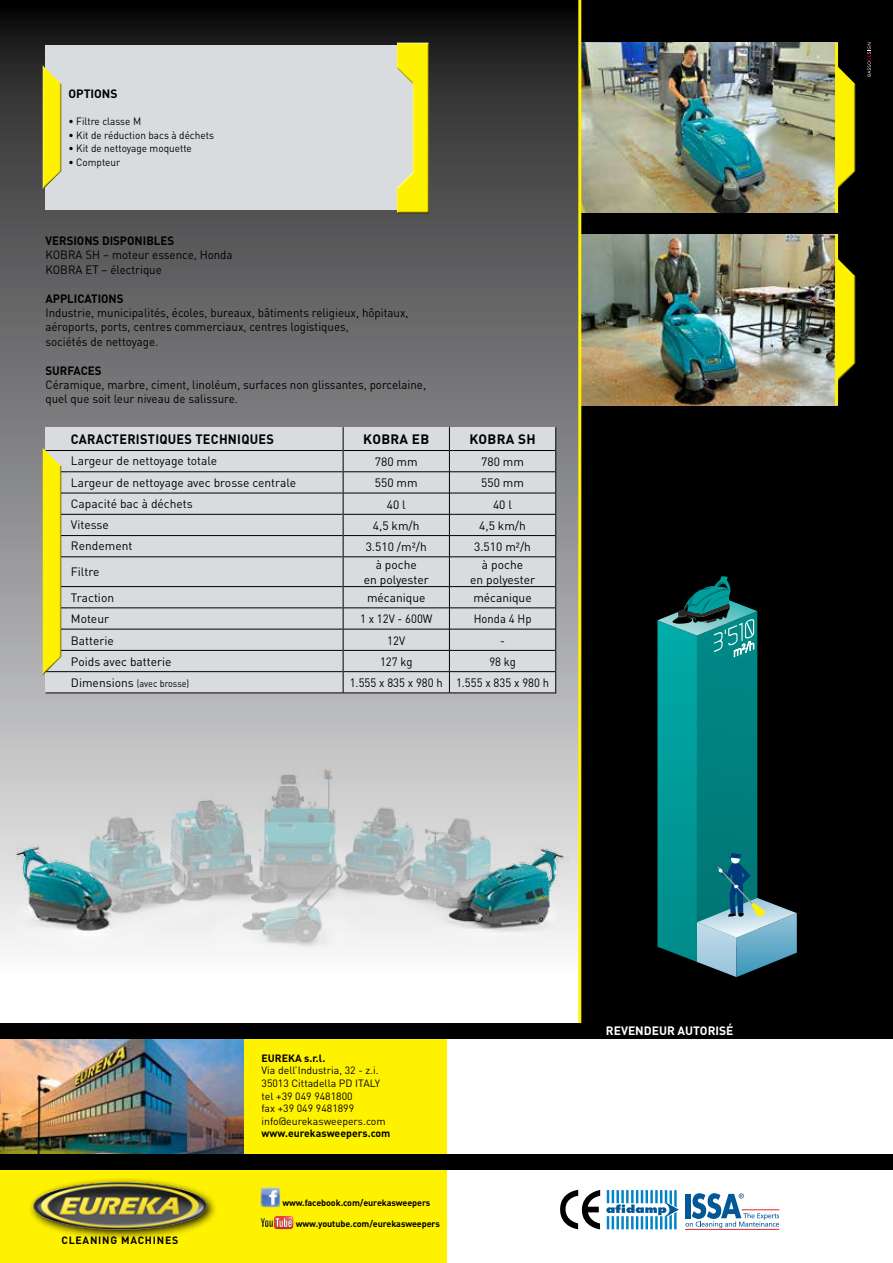
<style>
.page{position:relative;width:893px;height:1263px;background:#fff}
.page>*{position:absolute;margin:0;border:0;box-sizing:border-box;transform-origin:0 0}
.t1{font:700 13.5px "DIN";letter-spacing:.02em;color:#000;scale:.94 1}
.t2{font:700 13.5px "DIN";letter-spacing:.02em;color:#000}
.t3{font:12px/14.4px "DIN";color:#000;scale:.96 1}
.t4{font:12px/14.4px "DIN";color:#000;text-align:center}
.t5{font:12px "DIN";color:#000;scale:.94 1}
.t6{font:700 12px "DIN";color:#000;scale:.96 1}
.t7{font:700 12px "DIN";color:#fff}
.t8{font:700 12px "DIN";color:#000}
.t9{font:10.5px/12.6px "DIN";color:#000}
.t10{font:10.5px "DIN";color:#000;scale:.95 1}
.t11{font:700 10.5px "DIN";color:#000}
.t12{font:700 10.5px "DIN";letter-spacing:.07em;color:#000}
.t13{font:9.75px "DIN";color:#000;scale:.93 1}
.t14{font:700 9px "DIN";letter-spacing:-.01em;color:#000}
.s1{font-size:12px}
</style>
<div class="page">
<svg style="left:0;top:0;width:578px;height:656px;background:#58585a"></svg>
<div style="left:579px;top:0;width:314px;height:1032px;background:#000"></div>
<img style="left:0;top:656px;width:578px;height:294px">
<img style="left:581px;top:235px;width:254px;height:170px">
<svg style="left:838px;top:258px;width:16px;height:17px"></svg>
<div style="left:835px;top:275px;width:21px;height:108px;background:#000;opacity:.75"></div>
<hr style="left:835px;top:235px;width:3px;height:170px;background:#fff200">
<img style="left:581px;top:43px;width:254px;height:170px">
<svg style="left:838px;top:65px;width:15px;height:17px"></svg>
<div style="left:835px;top:82px;width:21px;height:108px;background:#000;opacity:.75"></div>
<hr style="left:835px;top:43px;width:3px;height:170px;background:#fff200">
<hr style="left:578px;top:0;width:3px;height:1029px;background:#fff200">
<div style="left:0;top:1023px;width:446px;height:240px;background:#fff200"></div>
<img style="left:0;top:1038px;width:244px;height:116px">
<div style="left:0;top:1023px;width:893px;height:15px;background:#000"></div>
<div style="left:0;top:1154px;width:893px;height:15px;background:#000"></div>
<hr style="left:685px;top:1229px;width:94px;height:1px;background:#e7272c">
<svg style="left:685px;top:1193px;width:94px;height:35px"></svg>
<svg style="left:606px;top:1190px;width:73px;height:39px"></svg>
<svg style="left:560px;top:1190px;width:40px;height:39px"></svg>
<svg style="left:30px;top:1179px;width:186px;height:43px"></svg>
<img style="left:32px;top:1181px;width:176px;height:58px">
<img style="left:260px;top:1187px;width:20px;height:20px">
<svg style="left:261px;top:1216px;width:32px;height:13px"></svg>
<svg style="left:867px;top:43px;width:4px;height:33px"></svg>
<svg style="left:657px;top:576px;width:140px;height:401px"></svg>
<div style="left:45px;top:45px;width:375px;height:165px;background:#d8dcde"></div>
<div style="left:40px;top:63px;width:21px;height:127px;background:#fff;opacity:.75"></div>
<div style="left:40px;top:82px;width:21px;height:108px;background:#000;opacity:.75"></div>
<div style="left:395px;top:42px;width:35px;height:172px;background:#000;opacity:.75"></div>
<div style="left:45px;top:427px;width:511px;height:266px;background:#d8dcde"></div>
<svg style="left:555px;top:427px;width:1px;height:130px"></svg>
<hr style="left:555px;top:557px;width:1px;height:30px;background:#000">
<svg style="left:555px;top:587px;width:1px;height:106px"></svg>
<hr style="left:45px;top:493px;width:298px;height:1px;background:#000">
<hr style="left:344px;top:493px;width:105px;height:1px;background:#000">
<hr style="left:450px;top:493px;width:105px;height:1px;background:#000">
<hr style="left:45px;top:514px;width:298px;height:1px;background:#000">
<hr style="left:344px;top:514px;width:105px;height:1px;background:#000">
<hr style="left:450px;top:514px;width:105px;height:1px;background:#000">
<hr style="left:45px;top:535px;width:298px;height:1px;background:#000">
<hr style="left:344px;top:535px;width:105px;height:1px;background:#000">
<hr style="left:450px;top:535px;width:105px;height:1px;background:#000">
<hr style="left:45px;top:557px;width:298px;height:1px;background:#000">
<hr style="left:344px;top:557px;width:105px;height:1px;background:#000">
<hr style="left:450px;top:557px;width:105px;height:1px;background:#000">
<hr style="left:45px;top:586px;width:298px;height:1px;background:#000">
<hr style="left:344px;top:586px;width:105px;height:1px;background:#000">
<hr style="left:450px;top:586px;width:105px;height:1px;background:#000">
<hr style="left:45px;top:608px;width:298px;height:1px;background:#000">
<hr style="left:344px;top:608px;width:105px;height:1px;background:#000">
<hr style="left:450px;top:608px;width:105px;height:1px;background:#000">
<hr style="left:45px;top:629px;width:298px;height:1px;background:#000">
<hr style="left:344px;top:629px;width:105px;height:1px;background:#000">
<hr style="left:450px;top:629px;width:105px;height:1px;background:#000">
<hr style="left:45px;top:650px;width:298px;height:1px;background:#000">
<hr style="left:344px;top:650px;width:105px;height:1px;background:#000">
<hr style="left:450px;top:650px;width:105px;height:1px;background:#000">
<hr style="left:45px;top:671px;width:298px;height:1px;background:#000">
<hr style="left:344px;top:671px;width:105px;height:1px;background:#000">
<hr style="left:450px;top:671px;width:105px;height:1px;background:#000">
<hr style="left:45px;top:693px;width:298px;height:1px;background:#000">
<hr style="left:343px;top:693px;width:106px;height:1px;background:#000">
<hr style="left:449px;top:693px;width:107px;height:1px;background:#000">
<hr style="left:45px;top:450px;width:298px;height:1px;background:#000">
<hr style="left:344px;top:450px;width:105px;height:1px;background:#000">
<hr style="left:450px;top:450px;width:105px;height:1px;background:#000">
<hr style="left:45px;top:471px;width:298px;height:1px;background:#000">
<hr style="left:344px;top:471px;width:105px;height:1px;background:#000">
<hr style="left:450px;top:471px;width:105px;height:1px;background:#000">
<svg style="left:343px;top:427px;width:1px;height:130px"></svg>
<svg style="left:449px;top:427px;width:1px;height:130px"></svg>
<hr style="left:343px;top:557px;width:1px;height:30px;background:#000">
<hr style="left:449px;top:557px;width:1px;height:30px;background:#000">
<svg style="left:343px;top:587px;width:1px;height:106px"></svg>
<svg style="left:449px;top:587px;width:1px;height:106px"></svg>
<svg style="left:43px;top:447px;width:17px;height:18px"></svg>
<div style="left:40px;top:465px;width:21px;height:211px;background:#000;opacity:.75"></div>
<p class="t8" style="left:68px;top:86px;width:42px">OPTIONS</p>
<p class="t10" style="left:68px;top:115px;width:78px">• Filtre classe M</p>
<p class="t10" style="left:68px;top:128px;width:155px">• Kit de réduction bacs à déchets</p>
<p class="t10" style="left:68px;top:142px;width:131px">• Kit de nettoyage moquette</p>
<p class="t10" style="left:68px;top:155px;width:56px">• Compteur</p>
<p class="t6" style="left:45px;top:233px;width:135px">VERSIONS DISPONI BLES</p>
<p class="t3" style="left:45px;top:248px;width:196px">KOBRA SH – moteur essence, Honda<br>KOBRA ET – électrique</p>
<p class="t6" style="left:45px;top:290px;width:74px">APPLICATIONS</p>
<p class="t3" style="left:45px;top:305px;width:380px">Industrie, municipalités, écoles, bureaux, bâtiments religieux, hôpitaux, aéroports, ports, centres commerciaux, centres logistiques,<br>sociétés de nettoyage.</p>
<p class="t6" style="left:45px;top:362px;width:59px">SURFACES</p>
<p class="t3" style="left:45px;top:377px;width:398px">Céramique, marbre, ciment, linoléum, surfaces non glissantes, porcelaine, quel que soit leur niveau de salissure.</p>
<p class="t1" style="left:71px;top:430px;width:158px">CARACTERISTIQUES TECHNI</p>
<p class="t1" style="left:241px;top:430px;width:35px">QUES</p>
<p class="t2" style="left:363px;top:431px;width:67px">KOBRA EB</p>
<p class="t2" style="left:470px;top:431px;width:58px">KOBRA SH</p>
<p class="t4" style="left:71px;top:454px;width:148px">Largeur de nettoyage totale</p>
<p class="t4" style="left:375px;top:454px;width:44px">780 mm</p>
<p class="t4" style="left:481px;top:454px;width:44px">780 mm</p>
<p class="t4" style="left:71px;top:475px;width:227px">Largeur de nettoyage avec brosse centrale</p>
<p class="t4" style="left:375px;top:475px;width:44px">550 mm</p>
<p class="t4" style="left:481px;top:475px;width:44px">550 mm</p>
<p class="t4" style="left:71px;top:496px;width:123px">Capacité bac à déchets</p>
<p class="t4" style="left:387px;top:497px;width:21px">40 l</p>
<p class="t4" style="left:493px;top:497px;width:21px">40 l</p>
<p class="t4" style="left:71px;top:517px;width:39px">Vitesse</p>
<p class="t4" style="left:373px;top:518px;width:48px">4,5 km/h</p>
<p class="t4" style="left:479px;top:518px;width:48px">4,5 km/h</p>
<p class="t4" style="left:71px;top:539px;width:63px">Rendement</p>
<p class="t4" style="left:366px;top:539px;width:63px">3.510 /m²/h</p>
<p class="t4" style="left:474px;top:539px;width:58px">3.510 m²/h</p>
<p class="t4" style="left:71px;top:564px;width:30px">Filtre</p>
<p class="t4" style="left:364px;top:558px;width:67px">à poche<br>en polyester</p>
<p class="t4" style="left:470px;top:558px;width:67px">à poche<br>en polyester</p>
<p class="t4" style="left:71px;top:590px;width:45px">Traction</p>
<p class="t4" style="left:367px;top:590px;width:60px">mécanique</p>
<p class="t4" style="left:473px;top:590px;width:60px">mécanique</p>
<p class="t4" style="left:71px;top:611px;width:40px">Moteur</p>
<p class="t5" style="left:360px;top:611px;width:79px">1 x 12V - 600W</p>
<p class="t5" style="left:474px;top:611px;width:63px">Honda 4 Hp</p>
<p class="t4" style="left:71px;top:633px;width:45px">Batterie</p>
<p class="t5" style="left:387px;top:633px;width:21px">12V</p>
<p class="t5" style="left:500px;top:633px;width:7px">-</p>
<p class="t4" style="left:71px;top:654px;width:102px">Poids avec batterie</p>
<p class="t5" style="left:380px;top:654px;width:36px">127 kg</p>
<p class="t5" style="left:489px;top:654px;width:30px">98 kg</p>
<p class="t13" style="left:71px;top:677px;width:129px"><span class="s1">Dimensions</span> (avec brosse)</p>
<p class="t5" style="left:350px;top:675px;width:214px">1.555 x 835 x 980 h 1.555 x 835 x 980 h</p>
<p class="t12" style="left:62px;top:1234px;width:118px">cleaning machines</p>
<p class="t11" style="left:261px;top:1051px;width:65px">EUREKA s.r.l.</p>
<p class="t9" style="left:261px;top:1064px;width:126px">Via dell’Industria, 32 - z.i.<br>35013 Cittadella PD ITALY tel +39 049 9481800<br>fax +39 049 9481899 info@eurekasweepers.com</p>
<p class="t11" style="left:261px;top:1127px;width:130px">www.eurekasweepers.com</p>
<p class="t14" style="left:282px;top:1197px;width:150px">www.facebook.com/eurekasweepers</p>
<p class="t14" style="left:296px;top:1218px;width:146px">www.youtube.com/eurekasweepers</p>
<p class="t7" style="left:606px;top:1023px;width:129px">REVEN DEUR AUTORISÉ</p>
</div>
